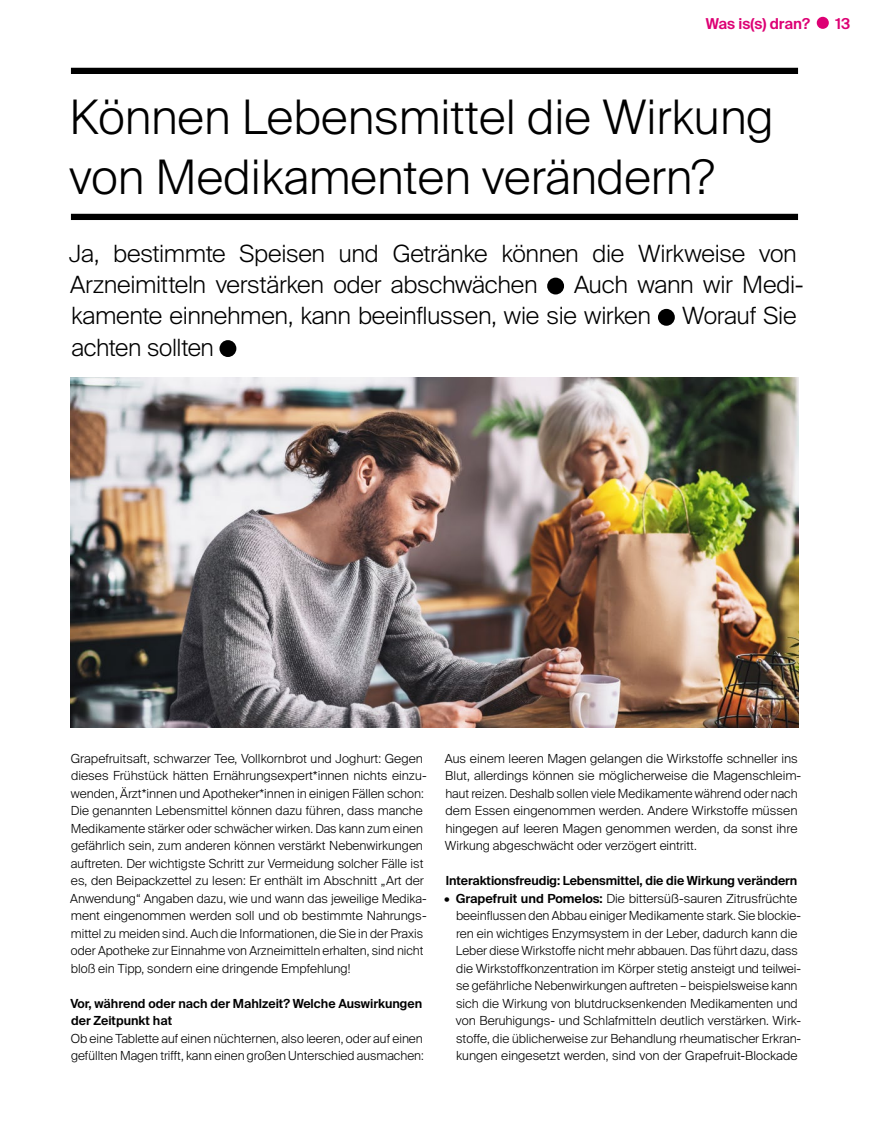
<style>
.page{position:relative;width:869px;height:1134px;background:#fff}
.page>*{position:absolute;margin:0;border:0;box-sizing:border-box;transform-origin:0 0}
.t1{font:300 47.5px/60px "Suisse Intl";color:#000}
.Teaser{font:300 23.75px/31.2px "Suisse Intl";letter-spacing:-.015em;color:#000}
.t2{font:600 15px "Suisse Intl";color:#dd0074}
.fliesstext_neu{font:300 12.5px/17.5px "Suisse Intl";color:#000}
.headline_fett{font:600 12.5px/17.5px "Suisse Intl";letter-spacing:-.005em;color:#000}
.s1{font-weight:600}
</style>
<div class="page">
<img style="left:71px;top:378px;width:726px;height:350px">
<div style="left:71px;top:214px;width:726px;height:6px;background:#000"></div>
<div style="left:71px;top:68px;width:726px;height:6px;background:#000"></div>
<div style="left:547px;top:278px;width:16px;height:16px;background:#000;border-radius:50%"></div>
<div style="left:657px;top:309px;width:17px;height:17px;background:#000;border-radius:50%"></div>
<div style="left:219px;top:340px;width:17px;height:17px;background:#000;border-radius:50%"></div>
<div style="left:816px;top:17px;width:12px;height:12px;background:#dd0074;border-radius:50%"></div>
<p class="t2" style="left:705px;top:15px;width:106px">Was is(s) dran?</p>
<p class="t2" style="left:835px;top:15px;width:16px">13</p>
<p class="t1" style="left:69px;top:88px;width:705px">Können Lebensmittel die Wirkung von Medikamenten verändern?</p>
<p class="Teaser" style="left:69px;top:238px;width:728px">Ja, bestimmte Speisen und Getränke können die Wirkweise von<br>Arzneimitteln verstärken oder abschwächen</p>
<p class="Teaser" style="left:71px;top:269px;width:733px;text-indent:502px">Auch wann wir Medi&shy;kamente einnehmen, kann beeinflussen, wie sie wirken</p>
<p class="Teaser" style="left:682px;top:300px;width:116px">Worauf Sie</p>
<p class="Teaser" style="left:71px;top:332px;width:144px">achten sollten</p>
<p class="fliesstext_neu" style="left:70px;top:749px;width:358px">Grapefruitsaft, schwarzer Tee, Vollkornbrot und Joghurt: Gegen dieses Frühstück hätten Ernährungsexpert*innen nichts einzu&shy;wenden, Ärzt*innen und Apotheker*innen in einigen Fällen schon:<br>Die genannten Lebensmittel können dazu führen, dass manche Medikamente stärker oder schwächer wirken. Das kann zum einen gefährlich sein, zum anderen können verstärkt Nebenwirkungen auftreten. Der wichtigste Schritt zur Vermeidung solcher Fälle ist es, den Beipackzettel zu lesen: Er enthält im Abschnitt „Art der Anwendung“ Angaben dazu, wie und wann das jeweilige Medika&shy;ment eingenommen werden soll und ob bestimmte Nahrungs&shy;mittel zu meiden sind. Auch die Informationen, die Sie in der Praxis oder Apotheke zur Einnahme von Arzneimitteln erhalten, sind nicht bloß ein Tipp, sondern eine dringende Empfehlung!</p>
<p class="headline_fett" style="left:70px;top:994px;width:353px">Vor, während oder nach der Mahlzeit? Welche Auswirkungen der Zeitpunkt hat</p>
<p class="fliesstext_neu" style="left:71px;top:1029px;width:354px">Ob eine Tablette auf einen nüchternen, also leeren, oder auf einen gefüllten Magen trifft, kann einen großen Unterschied ausmachen:</p>
<p class="fliesstext_neu" style="left:444px;top:749px;width:358px">Aus einem leeren Magen gelangen die Wirkstoffe schneller ins Blut, allerdings können sie möglicherweise die Magenschleim&shy;haut reizen. Deshalb sollen viele Medikamente während oder nach dem Essen eingenommen werden. Andere Wirkstoffe müssen hingegen auf leeren Magen genommen werden, da sonst ihre Wirkung abgeschwächt oder verzögert eintritt.</p>
<p class="headline_fett" style="left:445px;top:872px;width:353px">Interaktionsfreudig: Lebensmittel, die die Wirkung verändern</p>
<p class="fliesstext_neu" style="left:455px;top:889px;width:347px;text-indent:-12px">• <span class="s1">Grapefruit und Pomelos:</span> Die bittersüß-sauren Zitrusfrüchte beeinflussen den Abbau einiger Medikamente stark. Sie blockie&shy;ren ein wichtiges Enzymsystem in der Leber, dadurch kann die Leber diese Wirkstoffe nicht mehr abbauen. Das führt dazu, dass die Wirkstoffkonzentration im Körper stetig ansteigt und teilwei&shy;se gefährliche Nebenwirkungen auftreten – beispielsweise kann sich die Wirkung von blutdrucksenkenden Medikamenten und von Beruhigungs- und Schlafmitteln deutlich verstärken. Wirk&shy;stoffe, die üblicherweise zur Behandlung rheumatischer Erkran&shy;kungen eingesetzt werden, sind von der Grapefruit-Blockade</p>
</div>
